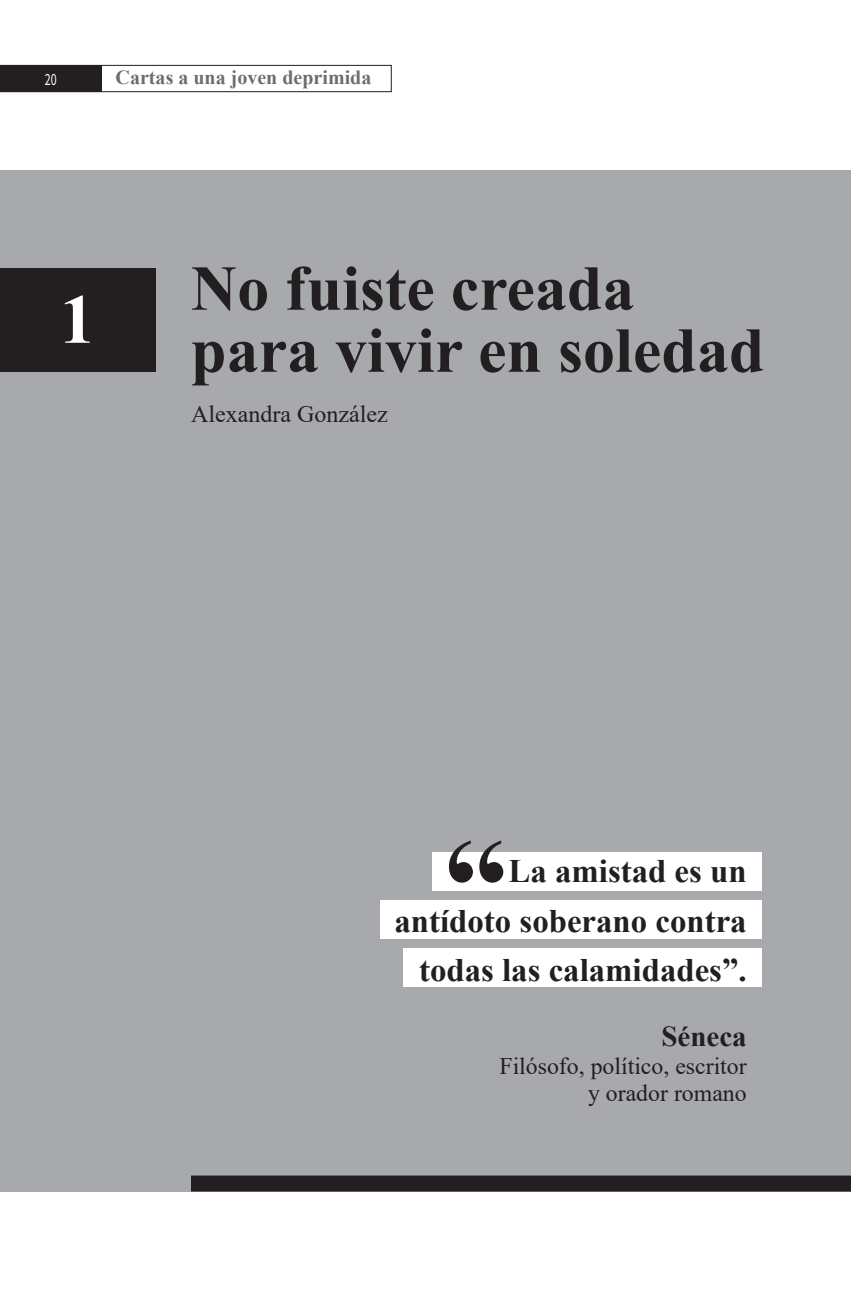
<style>
.page{position:relative;width:851px;height:1304px;background:#fff}
.page>*{position:absolute;margin:0;border:0;box-sizing:border-box;transform-origin:0 0}
.t1{font:700 129.4px "Times New Roman";color:#231f20}
.t2{font:700 70px "Times New Roman";color:#fff}
.t3{font:700 64px/62px "Times New Roman";color:#231f20}
.t4{font:700 32.8px/49.2px "Times New Roman";color:#231f20;text-align:right}
.t5{font:700 29px "Times New Roman";color:#231f20}
.t6{font:24px "Times New Roman";color:#231f20}
.t7{font:23.8px/27.4px "Times New Roman";color:#231f20;text-align:right}
.t8{font:700 20px "Times New Roman";color:#6c6d70}
.t9{font:17.2px "Source Sans Pro";color:#fff;scale:.7 1}
</style>
<div class="page">
<div style="left:0;top:65px;width:391px;height:27px;border:1px solid #231f20"></div>
<div style="left:0;top:65px;width:101px;height:27px;background:#231f20"></div>
<div style="left:0;top:170px;width:850px;height:1021px;background:#a8a9ad"></div>
<div style="left:191px;top:1175px;width:659px;height:16px;background:#231f20"></div>
<div style="left:0;top:268px;width:155px;height:104px;background:#231f20"></div>
<div style="left:432px;top:852px;width:329px;height:39px;background:#fff"></div>
<div style="left:381px;top:900px;width:380px;height:39px;background:#fff"></div>
<div style="left:403px;top:948px;width:358px;height:39px;background:#fff"></div>
<p class="t9" style="left:45px;top:69px;width:19px">20</p>
<p class="t8" style="left:116px;top:63px;width:257px">Cartas a una joven deprimida</p>
<h2 class="t2" style="left:60px;top:269px;width:36px">1</h2>
<h3 class="t3" style="left:191px;top:255px;width:575px">No fuiste creada para vivir en soledad</h3>
<p class="t6" style="left:191px;top:397px;width:198px">Alexandra González</p>
<h1 class="t1" style="left:444px;top:791px;width:66px">“</h1>
<p class="t4" style="left:394px;top:846px;width:353px">La amistad es un antídoto soberano contra todas las calamidades”.</p>
<p class="t5" style="left:661px;top:1015px;width:87px">Séneca</p>
<p class="t7" style="left:499px;top:1051px;width:249px">Filósofo, político, escritor y orador romano</p>
</div>
